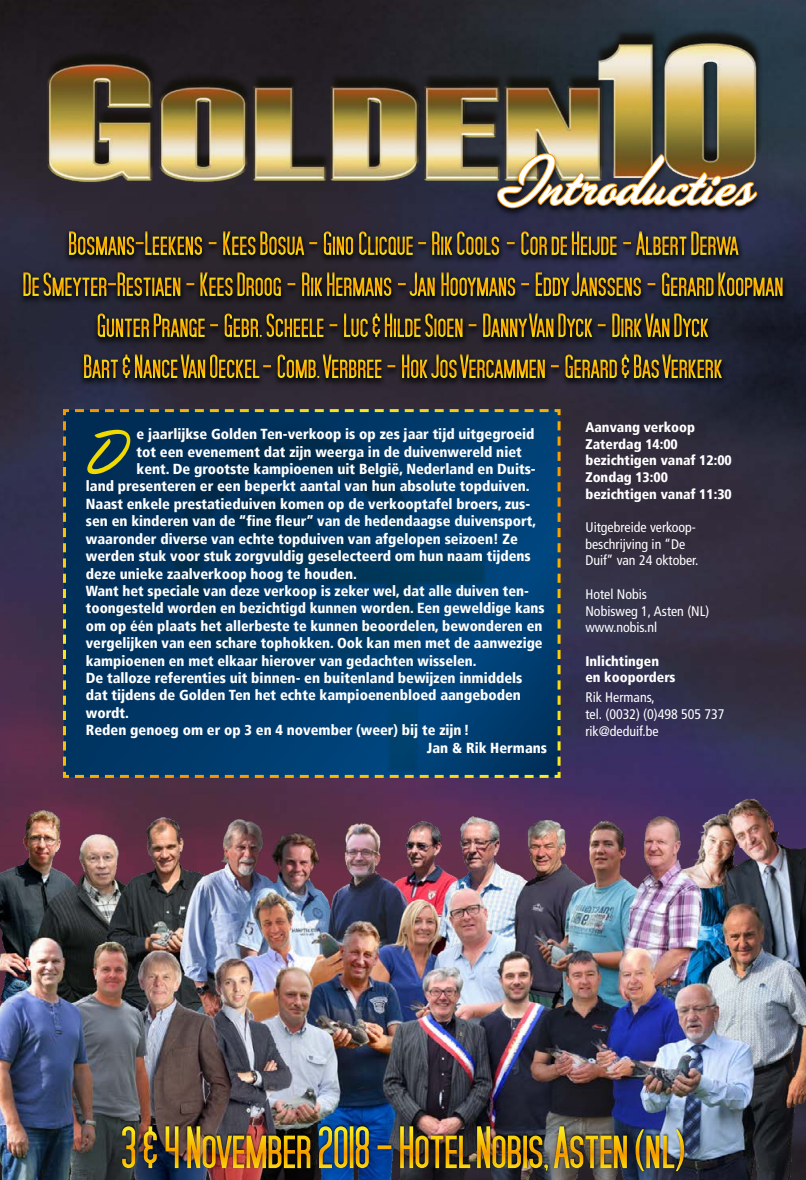
<style>
.page{position:relative;width:806px;height:1180px;background:#fff}
.page>*{position:absolute;margin:0;border:0;box-sizing:border-box;transform-origin:0 0}
.t1{font:72px "Las Vegas Fabulous";color:#fff}
.t2{font:60.6px "Las Vegas Fabulous";color:#f0da00}
.t3{font:900 condensed 14.5px "Frutiger LT";color:#fff}
.t4{font:condensed 13.9px/16.7px "Frutiger LT";color:#fff}
.t5{font:900 condensed 13.9px/16.7px "Frutiger LT";color:#fff}
</style>
<div class="page">
<img style="left:0;top:0;width:805px;height:787px">
<img style="left:0;top:787px;width:805px;height:392px">
<svg style="left:61px;top:407px;width:500px;height:372px;background:#113d5d"></svg>
<div style="left:120px;top:1122px;width:565px;height:49px;background:#000;opacity:.75"></div>
<img style="left:144px;top:1126px;width:425px;height:41px">
<img style="left:37px;top:19px;width:729px;height:184px">
<div style="left:492px;top:152px;width:269px;height:65px;background:#000;opacity:.75"></div>
<img style="left:495px;top:152px;width:263px;height:68px">
<img style="left:125px;top:411px;width:392px;height:370px">
<div style="left:20px;top:227px;width:768px;height:157px;background:#000;opacity:.75"></div>
<div style="left:79px;top:353px;width:646px;height:34px;background:#000;opacity:.75"></div>
<svg style="left:277px;top:354px;width:393px;height:24px;background:#67521a"></svg>
<div style="left:93px;top:312px;width:619px;height:34px;background:#000;opacity:.75"></div>
<svg style="left:372px;top:313px;width:309px;height:24px;background:#65511a"></svg>
<div style="left:19px;top:271px;width:768px;height:34px;background:#000;opacity:.75"></div>
<svg style="left:44px;top:272px;width:681px;height:24px;background:#63501e"></svg>
<div style="left:64px;top:230px;width:678px;height:34px;background:#000;opacity:.75"></div>
<svg style="left:323px;top:231px;width:375px;height:24px;background:#604f25"></svg>
<h1 class="t1" style="left:495px;top:142px;width:255px">Introducties</h1>
<h2 class="t2" style="left:86px;top:419px;width:35px">D</h2>
<p class="t3" style="left:136px;top:425px;width:399px">e jaarlijkse Golden Ten-verkoop is op zes jaar tijd uitgegroeid</p>
<p class="t3" style="left:136px;top:443px;width:386px">tot een evenement dat zijn weerga in de duivenwereld niet</p>
<p class="t3" style="left:136px;top:460px;width:400px">kent. De grootste kampioenen uit België, Nederland en Duits-</p>
<p class="t3" style="left:86px;top:477px;width:445px">land presenteren er een beperkt aantal van hun absolute topduiven.</p>
<p class="t3" style="left:86px;top:495px;width:445px">Naast enkele prestatieduiven komen op de verkooptafel broers, zus-</p>
<p class="t3" style="left:86px;top:512px;width:451px">sen en kinderen van de “fine fleur” van de hedendaagse duivensport,</p>
<p class="t3" style="left:86px;top:530px;width:433px">waaronder diverse van echte topduiven van afgelopen seizoen! Ze</p>
<p class="t3" style="left:86px;top:547px;width:446px">werden stuk voor stuk zorgvuldig geselecteerd om hun naam tijdens</p>
<p class="t3" style="left:86px;top:564px;width:272px">deze unieke zaalverkoop hoog te houden.</p>
<p class="t3" style="left:86px;top:582px;width:444px">Want het speciale van deze verkoop is zeker wel, dat alle duiven ten-</p>
<p class="t3" style="left:86px;top:599px;width:460px">toongesteld worden en bezichtigd kunnen worden. Een geweldige kans</p>
<p class="t3" style="left:86px;top:617px;width:457px">om op één plaats het allerbeste te kunnen beoordelen, bewonderen en</p>
<p class="t3" style="left:86px;top:634px;width:458px">vergelijken van een schare tophokken. Ook kan men met de aanwezige</p>
<p class="t3" style="left:86px;top:651px;width:392px">kampioenen en met elkaar hierover van gedachten wisselen.</p>
<p class="t3" style="left:86px;top:669px;width:438px">De talloze referenties uit binnen- en buitenland bewijzen inmiddels</p>
<p class="t3" style="left:86px;top:686px;width:436px">dat tijdens de Golden Ten het echte kampioenenbloed aangeboden</p>
<p class="t3" style="left:86px;top:704px;width:45px">wordt.</p>
<p class="t3" style="left:86px;top:721px;width:385px">Reden genoeg om er op 3 en 4 november (weer) bij te zijn !</p>
<p class="t3" style="left:426px;top:739px;width:121px">Jan &amp; Rik Hermans</p>
<p class="t5" style="left:585px;top:419px;width:148px">Aanvang verkoop<br>Zaterdag 14:00 bezichtigen vanaf 12:00<br>Zondag 13:00 bezichtigen vanaf 11:30</p>
<p class="t4" style="left:585px;top:519px;width:114px">Uitgebreide verkoop&shy;beschrijving in “De<br>Duif” van 24 oktober.</p>
<p class="t4" style="left:585px;top:585px;width:125px">Hotel Nobis<br>Nobisweg 1, Asten (NL) www.nobis.nl</p>
<p class="t5" style="left:585px;top:652px;width:92px">Inlichtingen en kooporders</p>
<p class="t4" style="left:585px;top:689px;width:140px">Rik Hermans,<br>tel. (0032) (0)498 505 737 rik@deduif.be</p>
</div>
